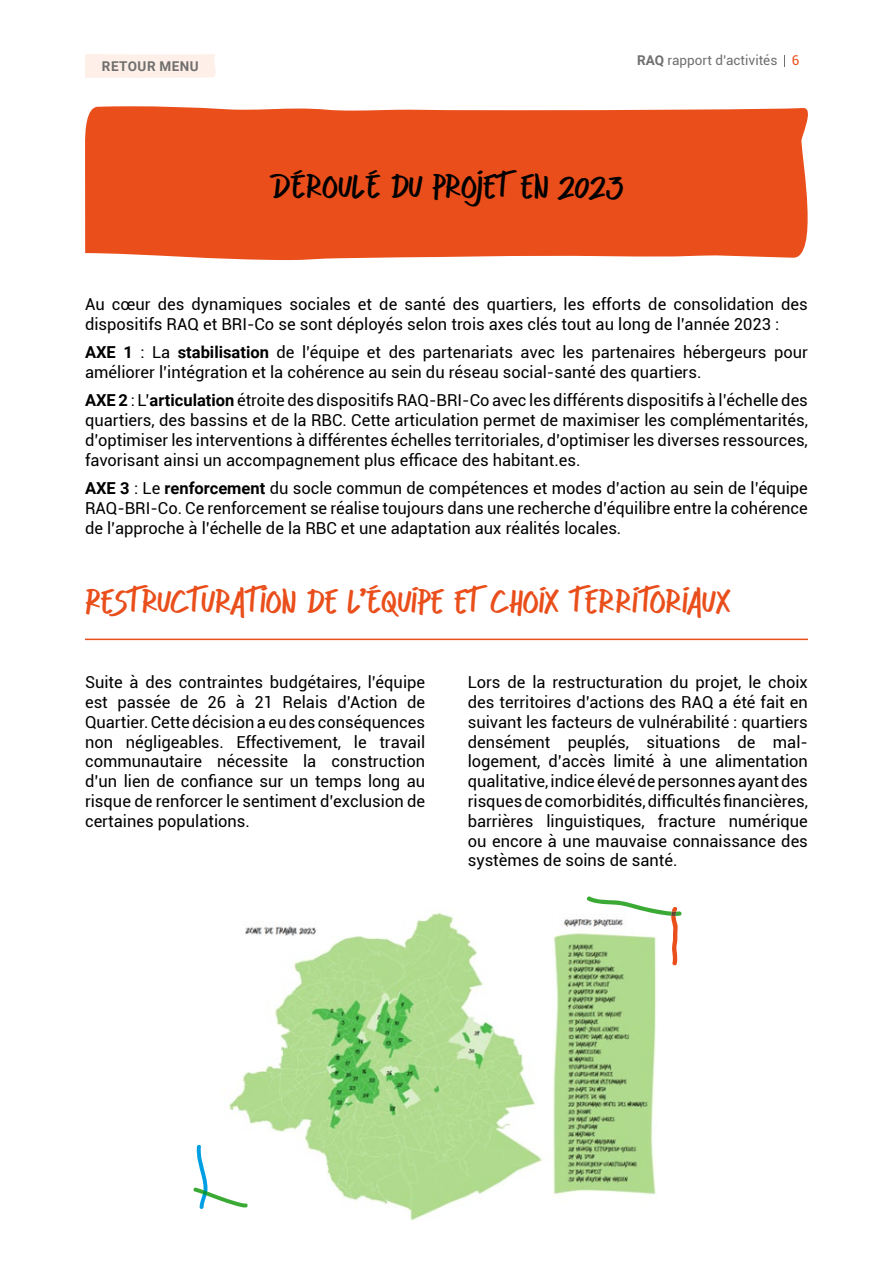
<style>
.page{position:relative;width:893px;height:1263px;background:#fff}
.page>*{position:absolute;margin:0;border:0;box-sizing:border-box;transform-origin:0 0}
.corps_txt{font:36px "Clint Marker";color:#e94e1b}
.corps_txt-2{font:36px "Clint Marker";color:#000}
.corps_txt-3{font:16.5px/19.8px "Roboto";color:#000;text-align:justify}
.t1{font:13.5px "Roboto";color:#706f6f}
.t2{font:700 13.5px "Roboto";letter-spacing:.035em;color:#706f6f}
.s1{font-weight:700}
.s2{color:#e94e1b}
</style>
<div class="page">
<div style="left:85px;top:54px;width:131px;height:24px;background:#fef0e8"></div>
<svg style="left:784px;top:55px;width:1px;height:12px"></svg>
<hr style="left:85px;top:639px;width:723px;height:1px;background:#e94e1b">
<img style="left:228px;top:912px;width:428px;height:308px">
<div style="left:85px;top:106px;width:723px;height:154px;background:#e94e1b"></div>
<svg style="left:193px;top:1144px;width:55px;height:65px"></svg>
<svg style="left:586px;top:896px;width:96px;height:69px"></svg>
<p class="t2" style="left:102px;top:57px;width:98px">RETOUR MENU</p>
<p class="t1" style="left:637px;top:51px;width:164px"><span class="s1">RAQ</span> rapport d’activités <span class="s2">6</span></p>
<p class="corps_txt-2" style="left:269px;top:168px;width:356px">DÉROULÉ DU PROJET EN 2023</p>
<p class="corps_txt-3" style="left:85px;top:294px;width:724px">Au cœur des dynamiques sociales et de santé des quartiers, les efforts de consolidation des dispositifs RAQ et BRI-Co se sont déployés selon trois axes clés tout au long de l’année 2023 :</p>
<p class="corps_txt-3" style="left:85px;top:342px;width:724px"><span class="s1">AXE 1</span> : La <span class="s1">stabilisation</span> de l’équipe et des partenariats avec les partenaires hébergeurs pour améliorer l’intégration et la cohérence au sein du réseau social-santé des quartiers.</p>
<p class="corps_txt-3" style="left:85px;top:390px;width:724px"><span class="s1">AXE 2</span> : L’<span class="s1">articulation</span> étroite des dispositifs RAQ-BRI-Co avec les différents dispositifs à l’échelle des quartiers, des bassins et de la RBC. Cette articulation permet de maximiser les complémentarités, d’optimiser les interventions à différentes échelles territoriales, d’optimiser les diverses ressources, favorisant ainsi un accompagnement plus efficace des habitant.es.</p>
<p class="corps_txt-3" style="left:85px;top:478px;width:724px"><span class="s1">AXE 3</span> : Le <span class="s1">renforcement</span> du socle commun de compétences et modes d’action au sein de l’équipe RAQ-BRI-Co. Ce renforcement se réalise toujours dans une recherche d’équilibre entre la cohérence de l’approche à l’échelle de la RBC et une adaptation aux réalités locales.</p>
<p class="corps_txt" style="left:85px;top:583px;width:647px">RESTRUCTURATION DE L’ÉQUIPE ET CHOIX TERRITORIAUX</p>
<p class="corps_txt-3" style="left:85px;top:672px;width:342px">Suite à des contraintes budgétaires, l’équipe est passée de 26 à 21 Relais d’Action de Quartier. Cette décision a eu des conséquences non négligeables. Effectivement, le travail communautaire nécessite la construction d’un lien de confiance sur un temps long au risque de renforcer le sentiment d’exclusion de certaines populations.</p>
<p class="corps_txt-3" style="left:468px;top:672px;width:342px">Lors de la restructuration du projet, le choix des territoires d’actions des RAQ a été fait en suivant les facteurs de vulnérabilité : quartiers densément peuplés, situations de mal&shy;logement, d’accès limité à une alimentation qualitative, indice élevé de personnes ayant des risques de comorbidités, difficultés financières, barrières linguistiques, fracture numérique ou encore à une mauvaise connaissance des systèmes de soins de santé.</p>
</div>
